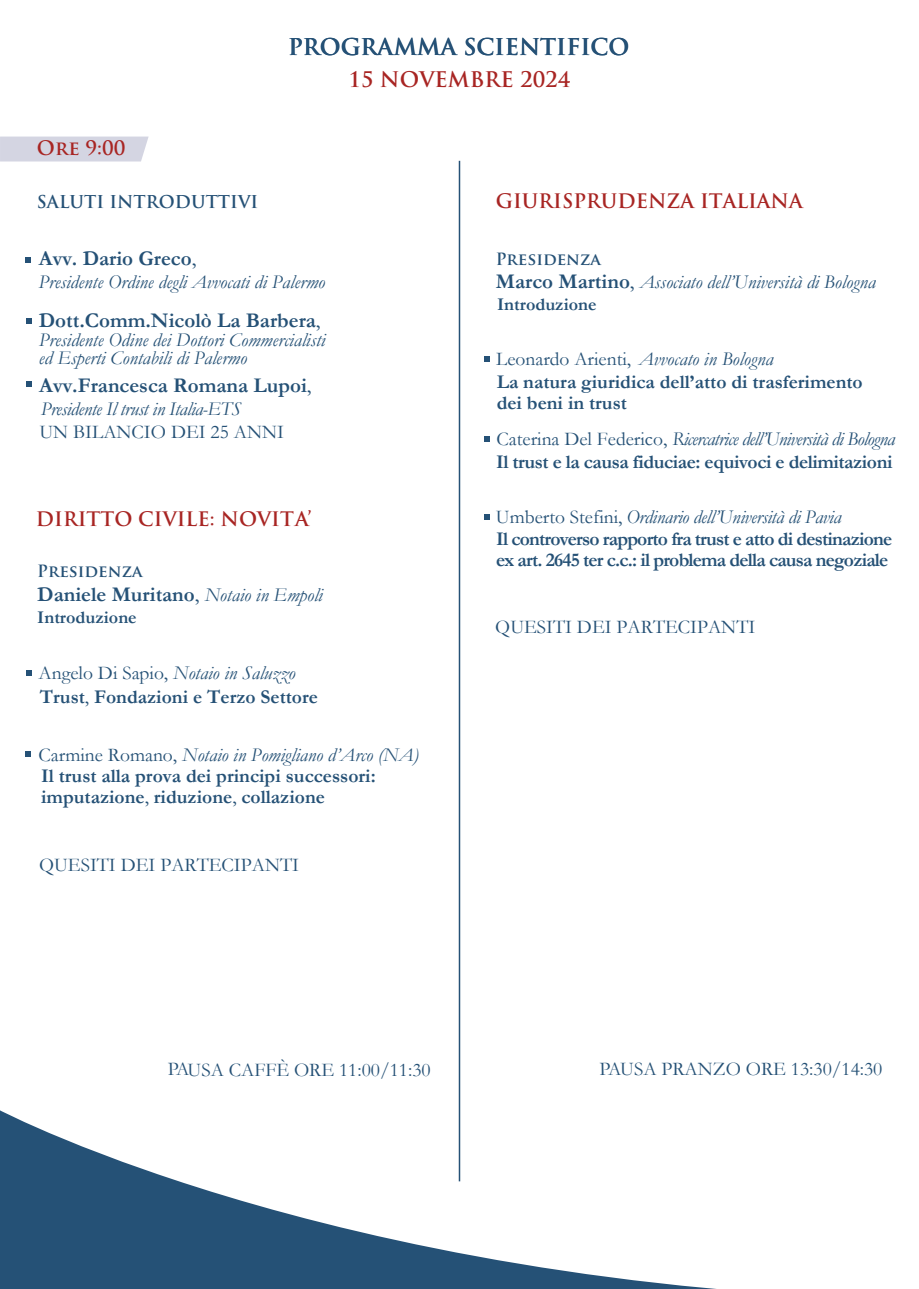
<style>
.page{position:relative;width:919px;height:1289px;background:#fff}
.page>*{position:absolute;margin:0;border:0;box-sizing:border-box;transform-origin:0 0}
.t1{font:700 22.5px "Trajan Pro";color:#255176}
.t2{font:700 21px "Garamond";color:#255176}
.t3{font:700 21px "Trajan Pro";color:#a82523}
.t4{font:italic 19.5px/18px "Garamond";color:#255176}
.t5{font:700 19.5px/21px "Garamond";color:#255176}
.t6{font:700 19.5px/21.3px "Garamond";letter-spacing:-.04em;color:#255176}
.t7{font:19.5px "Garamond";color:#255176}
.t8{font:italic 19.5px "Garamond";letter-spacing:-.03em;color:#255176}
.t9{font:700 19.5px "Trajan Pro";color:#a82523}
.t10{font:700 19.5px "Garamond";letter-spacing:-.02em;color:#255176}
.t11{font:italic 19.5px "Garamond";letter-spacing:-.02em;color:#255176}
.t12{font:700 18px "Garamond";color:#255176}
.t13{font:700 17.25px "Trajan Pro";color:#255176}
.t14{font:700 16.5px "Trajan Pro";color:#255176}
.s1{font-weight:400}
.s2{font-weight:400;font-style:italic;font-size:19.5px}
.s3{font-style:normal}
.s4{font-weight:700;font-style:normal;font-size:21px}
.s5{font-style:normal;font-size:21px}
.s6{font-weight:400;font-style:italic}
</style>
<div class="page">
<div style="left:0;top:136px;width:149px;height:25px;background:#d4d5e2"></div>
<hr style="left:458px;top:161px;width:2px;height:1020px;background:#255176">
<svg style="left:0;top:1109px;width:706px;height:179px"></svg>
<svg style="left:26px;top:670px;width:5px;height:5px"></svg>
<svg style="left:26px;top:751px;width:5px;height:5px"></svg>
<svg style="left:484px;top:356px;width:5px;height:5px"></svg>
<svg style="left:484px;top:436px;width:5px;height:5px"></svg>
<svg style="left:484px;top:514px;width:5px;height:6px"></svg>
<svg style="left:25px;top:257px;width:6px;height:5px"></svg>
<svg style="left:26px;top:319px;width:5px;height:5px"></svg>
<svg style="left:26px;top:381px;width:5px;height:6px"></svg>
<p class="t1" style="left:288px;top:33px;width:342px">PROGRAMMA SCIENTIFICO</p>
<p class="t9" style="left:37px;top:136px;width:90px">Ore 9:00</p>
<p class="t13" style="left:37px;top:191px;width:223px">SALUTI INTRODUTTIVI</p>
<p class="t2" style="left:39px;top:246px;width:159px">Avv. Dario Greco<span class="s1">,</span></p>
<p class="t4" style="left:39px;top:273px;width:288px">Presidente Ordine degli Avvocati di Palermo</p>
<p class="t4" style="left:39px;top:330px;width:288px">Presidente Odine dei Dottori Commercialisti ed Esperti Contabili di Palermo</p>
<p class="t2" style="left:39px;top:308px;width:283px">Dott.Comm.Nicolò La Barbera<span class="s1">,</span></p>
<p class="t2" style="left:39px;top:373px;width:274px">Avv.Francesca Romana Lupoi<span class="s1">,</span></p>
<p class="t11" style="left:41px;top:397px;width:202px">Presidente Il trust in Italia-ETS</p>
<p class="t7" style="left:39px;top:420px;width:246px">UN BILANCIO DEI 25 ANNI</p>
<p class="t9" style="left:36px;top:507px;width:277px">DIRITTO CIVILE: NOVITA’</p>
<p class="t14" style="left:37px;top:560px;width:107px">Presidenza</p>
<p class="t2" style="left:37px;top:581px;width:287px">Daniele Muritano<span class="s1">,</span> <span class="s2">Notaio in Empoli</span></p>
<p class="t12" style="left:37px;top:606px;width:101px">Introduzione</p>
<p class="t4" style="left:39px;top:663px;width:258px"><span class="s3">Angelo Di Sapio,</span> Notaio in Saluzzo</p>
<p class="t5" style="left:40px;top:685px;width:279px">Trust<span class="s1">,</span> Fondazioni e Terzo Settore</p>
<p class="t3" style="left:348px;top:66px;width:223px">15 NOVEMBRE 2024</p>
<p class="t9" style="left:495px;top:189px;width:308px">GIURISPRUDENZA ITALIANA</p>
<p class="t14" style="left:495px;top:248px;width:107px">Presidenza</p>
<p class="t4" style="left:495px;top:273px;width:381px"><span class="s4">Marco Martino</span><span class="s5">,</span> Associato dell’Università di Bologna</p>
<p class="t12" style="left:497px;top:293px;width:101px">Introduzione</p>
<p class="t4" style="left:496px;top:349px;width:278px"><span class="s3">Leonardo Arienti,</span> Avvocato in Bologna</p>
<p class="t5" style="left:496px;top:370px;width:367px">La natura giuridica dell’atto di trasferimento dei beni in trust</p>
<p class="t8" style="left:496px;top:427px;width:400px"><span class="s3">Caterina Del Federico,</span> Ricercatrice dell’Università di Bologna</p>
<p class="t10" style="left:496px;top:450px;width:398px">Il trust e la causa fiduciae: equivoci e delimitazioni</p>
<p class="t6" style="left:496px;top:506px;width:398px"><span class="s1">Umberto Stefini,</span> <span class="s6">Ordinario dell’Università di Pavia<br></span>Il controverso rapporto fra trust e atto di destinazione ex art. 2645 ter c.c.: il problema della causa negoziale</p>
<p class="t7" style="left:495px;top:615px;width:261px">QUESITI DEI PARTECIPANTI</p>
<p class="t4" style="left:39px;top:745px;width:381px"><span class="s3">Carmine Romano,</span> Notaio in Pomigliano d’Arco (NA)</p>
<p class="t5" style="left:41px;top:765px;width:336px">Il trust alla prova dei principi successori: imputazione<span class="s1">,</span> riduzione<span class="s1">,</span> collazione</p>
<p class="t7" style="left:39px;top:853px;width:261px">QUESITI DEI PARTECIPANTI</p>
<p class="t7" style="left:168px;top:1057px;width:264px">PAUSA CAFFÈ ORE 11:00/11:30</p>
<p class="t7" style="left:599px;top:1057px;width:284px">PAUSA PRANZO ORE 13:30/14:30</p>
</div>
